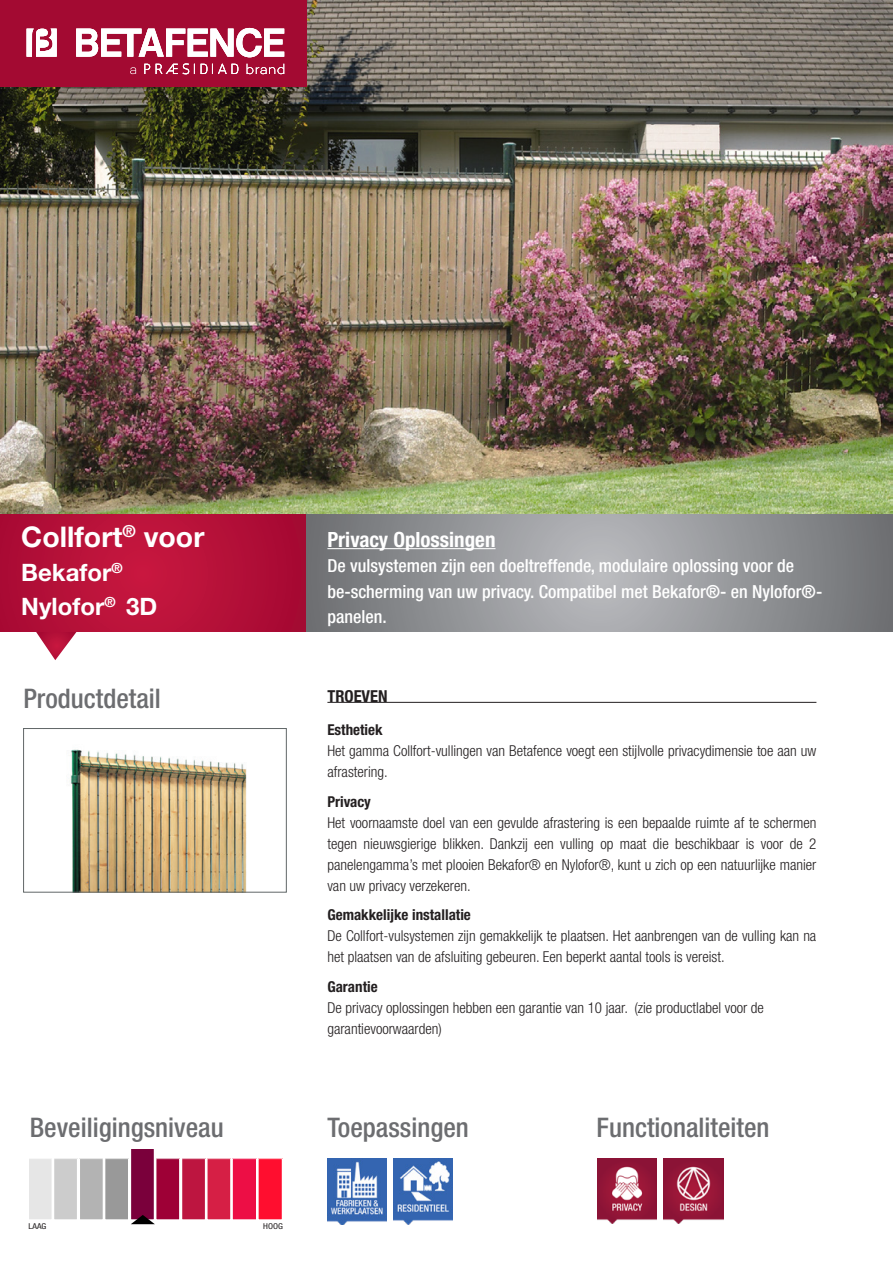
<style>
.page{position:relative;width:893px;height:1263px;background:#fff}
.page>*{position:absolute;margin:0;border:0;box-sizing:border-box;transform-origin:0 0}
.t1{font:700 28.5px "Helvetica Neue LT Std";color:#fff}
.t2{font:500 condensed 27px "Helvetica Neue LT Std";color:#6c6d70}
.t3{font:700 24px/34.2px "Helvetica Neue LT Std";color:#fff}
._01_INTRO{font:700 condensed 21px "Helvetica Neue LT Std";color:#fff}
._01_INTRO-2{font:500 condensed 18px/25.5px "Helvetica Neue LT Std";color:#fff}
.t4{font:700 condensed 16.5px "Helvetica Neue LT Std";color:#231f20}
.t5{font:300 condensed 15px/21px "Helvetica Neue LT Std";color:#231f20}
._03_TROEVEN-TITEL{font:700 condensed 15px "Helvetica Neue LT Std";color:#231f20}
._04_TROEVEN-BODY{font:condensed 8.1px "Helvetica Neue LT Std";color:#231f20;scale:1.11 1}
.t6{font:condensed 7.5px "Helvetica Neue LT Std";color:#000;scale:1.53 1}
</style>
<div class="page">
<img style="left:0;top:0;width:893px;height:514px">
<div style="left:0;top:0;width:306px;height:86px;background:#a30a32"></div>
<svg style="left:76px;top:28px;width:208px;height:29px"></svg>
<svg style="left:27px;top:29px;width:30px;height:28px"></svg>
<svg style="left:247px;top:64px;width:37px;height:10px"></svg>
<svg style="left:144px;top:64px;width:6px;height:10px"></svg>
<svg style="left:201px;top:64px;width:37px;height:10px"></svg>
<svg style="left:156px;top:63px;width:39px;height:11px"></svg>
<svg style="left:130px;top:67px;width:6px;height:7px"></svg>
<svg style="left:35px;top:631px;width:43px;height:29px"></svg>
<svg style="left:0;top:514px;width:306px;height:117px;background:#b51038"></svg>
<svg style="left:306px;top:514px;width:587px;height:117px;background:#929397"></svg>
<hr style="left:327px;top:548px;width:169px;height:1px;background:#fff">
<hr style="left:327px;top:702px;width:489px;height:1px;background:#231f20">
<img style="left:393px;top:1159px;width:60px;height:65px">
<img style="left:327px;top:1159px;width:60px;height:66px">
<svg style="left:30px;top:1159px;width:22px;height:60px"></svg>
<div style="left:54px;top:1159px;width:24px;height:61px;background:#ccc"></div>
<div style="left:53px;top:1158px;width:25px;height:62px;border:1px solid #fff"></div>
<div style="left:79px;top:1159px;width:24px;height:61px;background:#b3b3b3"></div>
<div style="left:79px;top:1158px;width:24px;height:62px;border:1px solid #fff"></div>
<div style="left:105px;top:1159px;width:24px;height:61px;background:#999"></div>
<div style="left:105px;top:1158px;width:24px;height:62px;border:1px solid #fff"></div>
<div style="left:156px;top:1159px;width:24px;height:61px;background:#9e0036"></div>
<div style="left:156px;top:1158px;width:24px;height:62px;border:1px solid #fff"></div>
<div style="left:207px;top:1159px;width:24px;height:61px;background:#d61f45"></div>
<div style="left:207px;top:1158px;width:24px;height:62px;border:1px solid #fff"></div>
<div style="left:182px;top:1159px;width:23px;height:61px;background:#bd1540"></div>
<div style="left:181px;top:1158px;width:25px;height:62px;border:1px solid #fff"></div>
<div style="left:232px;top:1159px;width:25px;height:61px;background:#ed0e45"></div>
<div style="left:232px;top:1158px;width:25px;height:62px;border:1px solid #fff"></div>
<div style="left:258px;top:1159px;width:24px;height:61px;background:#ff0e2f"></div>
<div style="left:258px;top:1158px;width:25px;height:62px;border:1px solid #fff"></div>
<svg style="left:131px;top:1149px;width:24px;height:75px;background:#7b1145"></svg>
<img style="left:597px;top:1158px;width:60px;height:65px">
<img style="left:663px;top:1158px;width:60px;height:65px">
<img style="left:70px;top:749px;width:177px;height:141px">
<div style="left:23px;top:728px;width:264px;height:164px;border:1px solid #606667"></div>
<p class="t1" style="left:21px;top:519px;width:185px">Collfort<sup>®</sup> voor</p>
<p class="t3" style="left:21px;top:555px;width:137px">Bekafor<sup>®<br></sup>Nylofor<sup>®</sup> 3D</p>
<h2 class="t2" style="left:23px;top:682px;width:139px">Productdetail</h2>
<p class="_01_INTRO" style="left:327px;top:526px;width:170px">Privacy Oplossingen</p>
<p class="_01_INTRO-2" style="left:327px;top:553px;width:496px">De vulsystemen zijn een doeltreffende, modulaire oplossing voor de be-scherming van uw privacy. Compatibel met Bekafor®- en Nylofor®- panelen.</p>
<p class="t4" style="left:327px;top:687px;width:62px">TROEVEN</p>
<p class="_03_TROEVEN-TITEL" style="left:327px;top:721px;width:57px">Esthetiek</p>
<p class="t5" style="left:327px;top:740px;width:490px">Het gamma Collfort-vullingen van Betafence voegt een stijlvolle privacydimensie toe aan uw afrastering.</p>
<p class="_03_TROEVEN-TITEL" style="left:327px;top:792px;width:45px">Privacy</p>
<p class="t5" style="left:327px;top:812px;width:490px;text-align:justify">Het voornaamste doel van een gevulde afrastering is een bepaalde ruimte af te schermen tegen nieuwsgierige blikken. Dankzij een vulling op maat die beschikbaar is voor de 2 panelengamma’s met plooien Bekafor® en Nylofor®, kunt u zich op een natuurlijke manier van uw privacy verzekeren.</p>
<p class="_03_TROEVEN-TITEL" style="left:327px;top:906px;width:145px">Gemakkelijke installatie</p>
<p class="t5" style="left:327px;top:925px;width:490px">De Collfort-vulsystemen zijn gemakkelijk te plaatsen. Het aanbrengen van de vulling kan na het plaatsen van de afsluiting gebeuren. Een beperkt aantal tools is vereist.</p>
<p class="_03_TROEVEN-TITEL" style="left:327px;top:977px;width:52px">Garantie</p>
<p class="t5" style="left:327px;top:997px;width:438px">De privacy oplossingen hebben een garantie van 10 jaar. (zie productlabel voor de</p>
<p class="t5" style="left:327px;top:1018px;width:116px">garantievoorwaarden)</p>
<h2 class="t2" style="left:30px;top:1112px;width:195px">Beveiligingsniveau</h2>
<h2 class="t2" style="left:327px;top:1111px;width:143px">Toepassingen</h2>
<h2 class="t2" style="left:597px;top:1111px;width:174px">Functionaliteiten</h2>
<p class="_04_TROEVEN-BODY" style="left:263px;top:1221px;width:19px">HOOG</p>
<p class="_04_TROEVEN-BODY" style="left:29px;top:1221px;width:18px">LAAG</p>
<p class="t6" style="left:262px;top:1222px;width:15px">HIGH</p>
<p class="t6" style="left:28px;top:1223px;width:14px">LOW</p>
</div>
